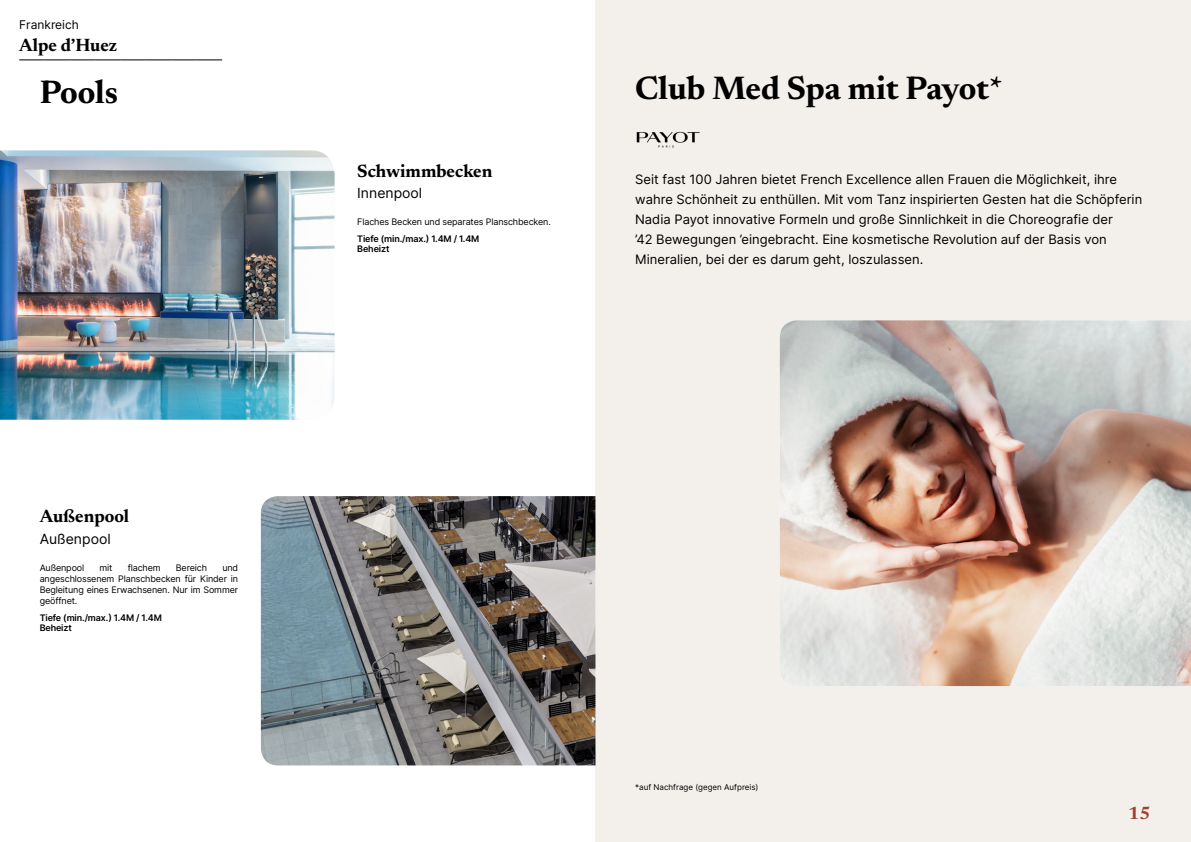
<style>
.page{position:relative;width:1191px;height:842px;background:#fff}
.page>*{position:absolute;margin:0;border:0;box-sizing:border-box;transform-origin:0 0}
.t1{font:700 33px "Newsreader 24 pt";color:#000}
.t2{font:700 18px "Newsreader 24 pt";color:#000}
.t3{font:700 18px "Newsreader 24 pt";color:#9d432c}
.t4{font:14px "Inter";color:#000}
.t5{font:13px/20px "Inter";color:#000}
.t6{font:12px "Inter";color:#000}
.t7{font:9px/11px "Inter";letter-spacing:-.015em;color:#000;text-align:justify}
.t8{font:600 9px/10px "Inter";letter-spacing:-.015em;color:#000}
.t9{font:8px "Inter";color:#000}
</style>
<div class="page">
<div style="left:595px;top:0;width:596px;height:842px;background:#f3f0ec"></div>
<img style="left:780px;top:320px;width:411px;height:366px">
<img style="left:0;top:150px;width:334px;height:270px">
<img style="left:261px;top:496px;width:334px;height:269px">
<svg style="left:20px;top:60px;width:202px;height:1px"></svg>
<img style="left:636px;top:131px;width:64px;height:17px">
<p class="t6" style="left:19px;top:15px;width:61px">Frankreich</p>
<h2 class="t2" style="left:19px;top:32px;width:99px">Alpe d’Huez</h2>
<h1 class="t1" style="left:40px;top:69px;width:80px">Pools</h1>
<h1 class="t1" style="left:635px;top:64px;width:369px">Club Med Spa mit Payot*</h1>
<h2 class="t2" style="left:40px;top:504px;width:91px">Außenpool</h2>
<p class="t4" style="left:40px;top:529px;width:73px">Außenpool</p>
<p class="t7" style="left:40px;top:561px;width:46px">Außenpool</p>
<p class="t7" style="left:99px;top:561px;width:14px">mit</p>
<p class="t7" style="left:128px;top:561px;width:35px">flachem</p>
<p class="t7" style="left:176px;top:561px;width:33px">Bereich</p>
<p class="t7" style="left:40px;top:561px;width:200px;text-indent:183px">und angeschlossenem Planschbecken für Kinder in Begleitung eines Erwachsenen. Nur im Sommer geöffnet.</p>
<p class="t8" style="left:40px;top:612px;width:124px">Tiefe (min./max.) 1.4M / 1.4M<br>Beheizt</p>
<h2 class="t2" style="left:357px;top:158px;width:137px">Schwimmbecken</h2>
<p class="t4" style="left:357px;top:183px;width:66px">Innenpool</p>
<p class="t7" style="left:357px;top:216px;width:195px">Flaches Becken und separates Planschbecken.</p>
<p class="t8" style="left:357px;top:233px;width:124px">Tiefe (min./max.) 1.4M / 1.4M<br>Beheizt</p>
<p class="t5" style="left:635px;top:169px;width:508px">Seit fast 100 Jahren bietet French Excellence allen Frauen die Möglichkeit, ihre wahre Schönheit zu enthüllen. Mit vom Tanz inspirierten Gesten hat die Schöpferin Nadia Payot innovative Formeln und große Sinnlichkeit in die Choreografie der<br>’42 Bewegungen ’eingebracht. Eine kosmetische Revolution auf der Basis von Mineralien, bei der es darum geht, loszulassen.</p>
<p class="t9" style="left:635px;top:781px;width:125px">*auf Nachfrage (gegen Aufpreis)</p>
<h2 class="t3" style="left:1128px;top:800px;width:24px">15</h2>
</div>
